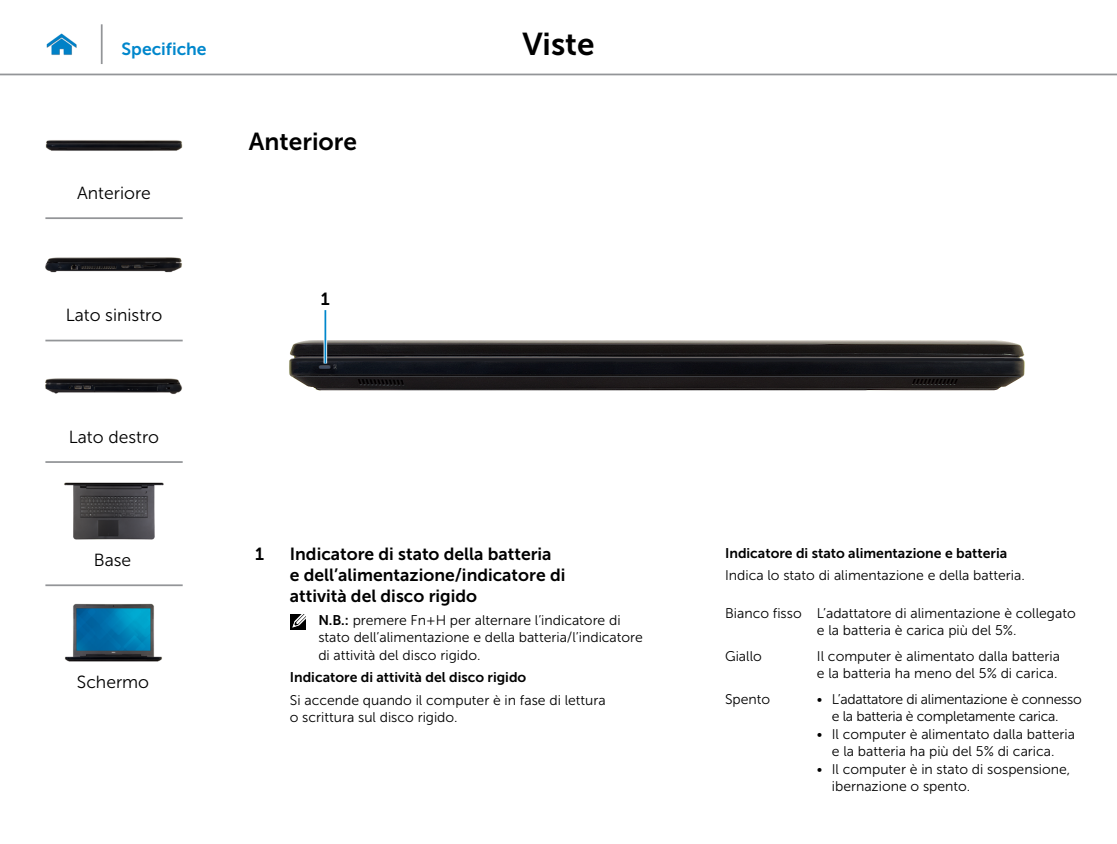
<style>
.page{position:relative;width:1117px;height:844px;background:#fff}
.page>*{position:absolute;margin:0;border:0;box-sizing:border-box;transform-origin:0 0}
.t1{font:31.5px "Museo Sans For Dell 700";color:#000}
.Head2{font:24.5px "Museo Sans For Dell 700";color:#000}
.Callout_Head{font:17.5px/21px "Museo Sans For Dell 700";color:#000}
.t2{font:17.5px "Museo Sans For Dell 300";color:#000}
.Hyperlink{font:17.5px "Museo Sans For Dell 700";color:#0087cc}
.Callout-L{font:17.5px "Museo Sans For Dell 700";color:#000}
.Callout_description{font:14px/17.5px "Museo Sans For Dell 300";color:#000}
.Note{font:14px/17.5px "Museo Sans For Dell 300";color:#000}
.Callout_description-2{font:14px "Museo Sans For Dell 700";color:#000}
.Note-2{font:14px/17.5px "Museo Sans For Dell 300";letter-spacing:-.02em;color:#000;text-align:center}
.s1{font-family:"Museo Sans For Dell 700"}
</style>
<div class="page">
<hr style="left:0;top:74px;width:1116px;height:1px;background:#939598">
<img style="left:46px;top:33px;width:31px;height:22px">
<div style="left:290px;top:613px;width:16px;height:16px;background:#000"></div>
<svg style="left:292px;top:613px;width:14px;height:14px"></svg>
<hr style="left:101px;top:24px;width:2px;height:40px;background:#939598">
<img style="left:45px;top:140px;width:137px;height:11px">
<img style="left:45px;top:257px;width:137px;height:16px">
<img style="left:45px;top:378px;width:137px;height:16px">
<img style="left:64px;top:482px;width:100px;height:57px">
<img style="left:65px;top:603px;width:97px;height:58px">
<hr style="left:45px;top:217px;width:138px;height:2px;background:#939598">
<hr style="left:45px;top:339px;width:138px;height:2px;background:#939598">
<hr style="left:45px;top:461px;width:138px;height:2px;background:#939598">
<hr style="left:45px;top:584px;width:138px;height:2px;background:#939598">
<img style="left:289px;top:340px;width:736px;height:51px">
<svg style="left:323px;top:310px;width:4px;height:53px"></svg>
<hr style="left:324px;top:310px;width:2px;height:53px;background:#0087cc">
<p class="Hyperlink" style="left:122px;top:39px;width:86px">Specifiche</p>
<h1 class="t1" style="left:522px;top:26px;width:74px">Viste</h1>
<p class="t2" style="left:77px;top:183px;width:75px">Anteriore</p>
<p class="t2" style="left:66px;top:305px;width:98px">Lato sinistro</p>
<p class="t2" style="left:69px;top:428px;width:92px">Lato destro</p>
<p class="t2" style="left:94px;top:550px;width:39px">Base</p>
<p class="t2" style="left:77px;top:672px;width:74px">Schermo</p>
<p class="Head2" style="left:249px;top:128px;width:110px">Anteriore</p>
<p class="Callout-L" style="left:321px;top:289px;width:10px">1</p>
<p class="Callout_Head" style="left:255px;top:543px;width:10px">1</p>
<p class="Callout_Head" style="left:290px;top:543px;width:277px">Indicatore di stato della batteria e dell’alimentazione/indicatore di attività del disco rigido</p>
<p class="Note" style="left:318px;top:611px;width:326px"><span class="s1">N.B.:</span> premere Fn+H per alternare l’indicatore di stato dell’alimentazione e della batteria/l’indicatore di attività del disco rigido.</p>
<p class="Callout_description-2" style="left:290px;top:669px;width:238px">Indicatore di attività del disco rigido</p>
<p class="Callout_description" style="left:290px;top:691px;width:317px">Si accende quando il computer è in fase di lettura o scrittura sul disco rigido.</p>
<p class="Callout_description-2" style="left:725px;top:545px;width:283px">Indicatore di stato alimentazione e batteria</p>
<p class="Callout_description" style="left:725px;top:566px;width:301px">Indica lo stato di alimentazione e della batteria.</p>
<p class="Callout_description" style="left:725px;top:604px;width:78px">Bianco fisso</p>
<p class="Callout_description" style="left:816px;top:604px;width:260px">L’adattatore di alimentazione è collegato e la batteria è carica più del 5%.</p>
<p class="Callout_description" style="left:725px;top:647px;width:38px">Giallo</p>
<p class="Callout_description" style="left:816px;top:647px;width:244px">Il computer è alimentato dalla batteria e la batteria ha meno del 5% di carica.</p>
<p class="Callout_description" style="left:725px;top:690px;width:47px">Spento</p>
<p class="Note-2" style="left:816px;top:690px;width:266px">• L’adattatore di alimentazione è connesso e la batteria è completamente carica.</p>
<p class="Note" style="left:816px;top:725px;width:259px;text-align:center">• Il computer è alimentato dalla batteria e la batteria ha più del 5% di carica.</p>
<p class="Note" style="left:831px;top:760px;width:240px;text-indent:-15px">• Il computer è in stato di sospensione, ibernazione o spento.</p>
</div>
